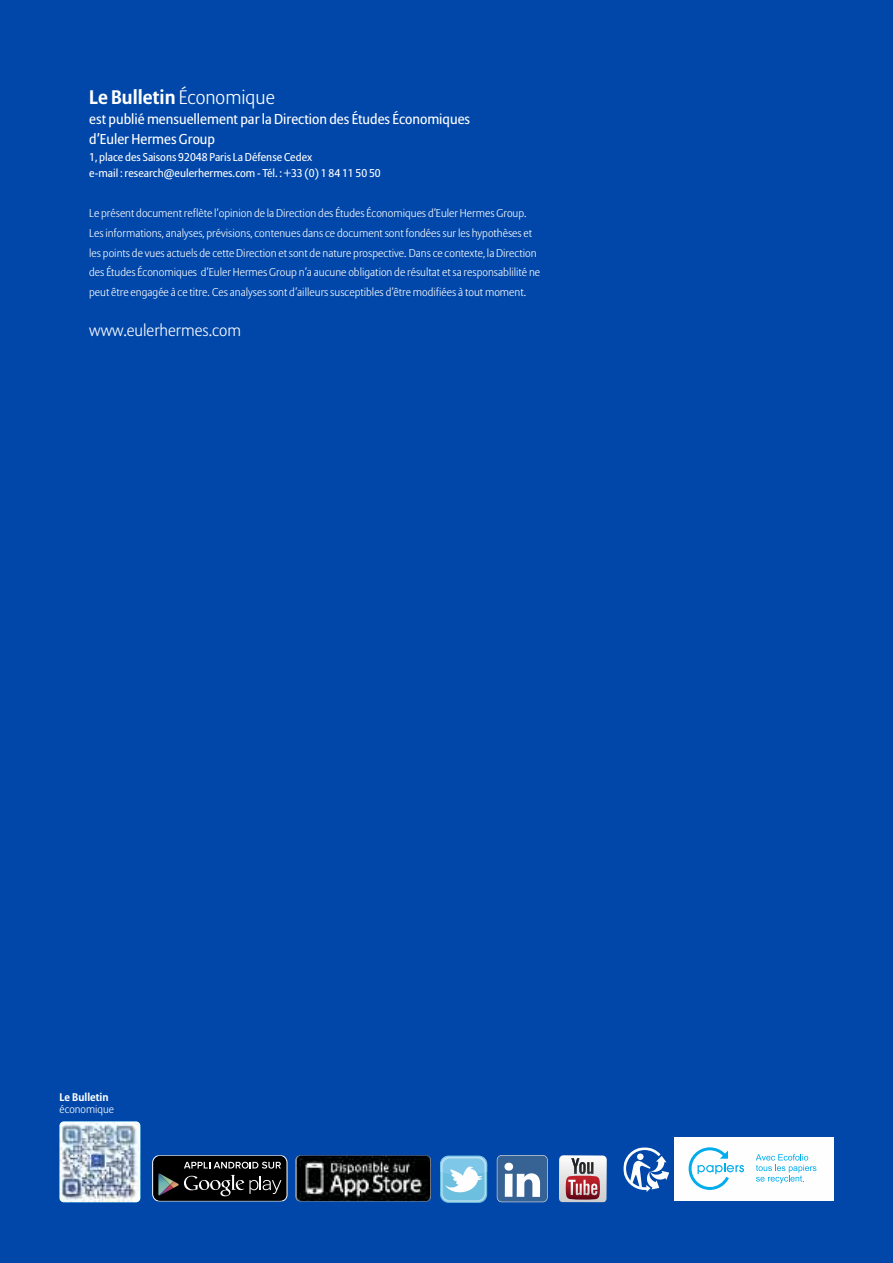
<style>
.page{position:relative;width:893px;height:1263px;background:#0047a9}
.page>*{position:absolute;margin:0;border:0;box-sizing:border-box;transform-origin:0 0}
.t1{font:700 19.5px "Allianz Sans";color:#fff}
.t2{font:300 16.5px "Allianz Sans";color:#fff}
.t3{font:14.25px/19.8px "Allianz Sans";color:#fff}
.t4{font:300 11.25px/19.8px "Allianz Sans";color:#fff}
.t5{font:11.25px/16.5px "Allianz Sans";color:#fff}
.t6{font:700 10.95px "Allianz Sans";color:#fff}
.t7{font:300 10.95px "Allianz Sans";color:#fff}
.s1{font-weight:300}
</style>
<div class="page">
<svg style="left:497px;top:1157px;width:48px;height:44px;background:#7996b7"></svg>
<div style="left:497px;top:1155px;width:51px;height:47px;border:2px solid #d0d1d3;border-radius:5px"></div>
<svg style="left:440px;top:1156px;width:47px;height:46px;background:#98d0e8"></svg>
<svg style="left:559px;top:1155px;width:48px;height:47px;background:#bfa0a5"></svg>
<div style="left:675px;top:1137px;width:159px;height:63px;background:#fefefe"></div>
<svg style="left:689px;top:1147px;width:55px;height:43px"></svg>
<svg style="left:756px;top:1154px;width:60px;height:29px"></svg>
<svg style="left:623px;top:1147px;width:46px;height:45px"></svg>
<img style="left:60px;top:1121px;width:80px;height:81px;border-radius:4px">
<img style="left:296px;top:1155px;width:135px;height:46px;border-radius:5px">
<div style="left:153px;top:1155px;width:134px;height:46px;background:#000;border-radius:7px"></div>
<div style="left:152px;top:1155px;width:135px;height:46px;border:1px solid #fefefe;border-radius:7px"></div>
<svg style="left:158px;top:1162px;width:123px;height:34px"></svg>
<h1 class="t1" style="left:89px;top:90px;width:187px">Le Bulletin <span class="s1">Économique</span></h1>
<p class="t3" style="left:89px;top:111px;width:382px">est publié mensuellement par la Direction des Études Économiques d’Euler Hermes Group</p>
<p class="t5" style="left:89px;top:149px;width:293px">1, place des Saisons 92048 Paris La Défense Cedex<br>e-mail : research@eulerhermes.com - Tél. : +33 (0) 1 84 11 50 50</p>
<p class="t4" style="left:89px;top:204px;width:452px">Le présent document reflète l’opinion de la Direction des Études Économiques d’Euler Hermes Group.<br>Les informations, analyses, prévisions, contenues dans ce document sont fondées sur les hypothèses et les points de vues actuels de cette Direction et sont de nature prospective. Dans ce contexte, la Direction des Études Économiques d’Euler Hermes Group n’a aucune obligation de résultat et sa responsablilité ne peut être engagée à ce titre. Ces analyses sont d’ailleurs susceptibles d’être modifiées à tout moment.</p>
<h2 class="t2" style="left:89px;top:324px;width:153px">www.eulerhermes.com</h2>
<p class="t6" style="left:60px;top:1093px;width:51px">Le Bulletin</p>
<p class="t7" style="left:60px;top:1105px;width:56px">économique</p>
</div>
